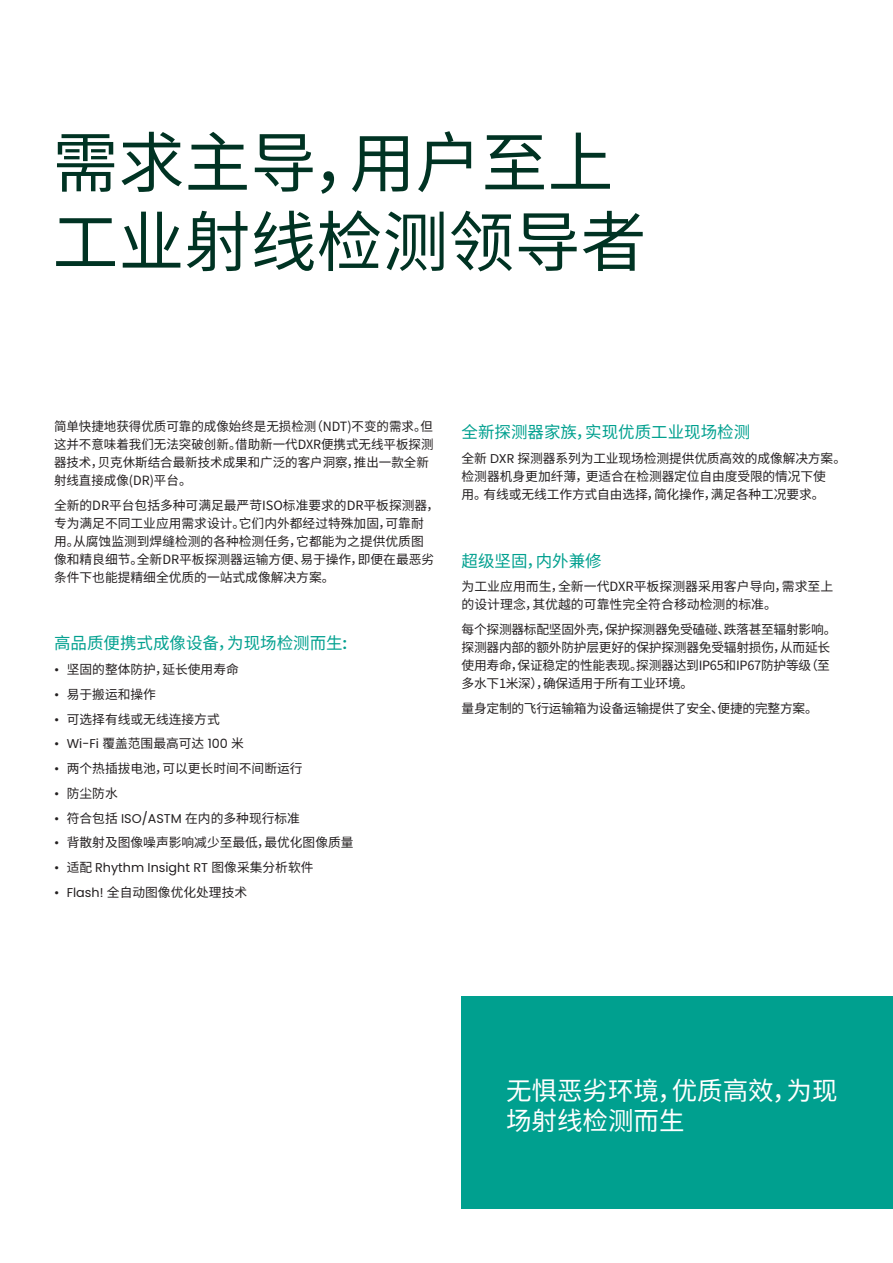
<style>
.page{position:relative;width:893px;height:1263px;background:#fff}
.page>*{position:absolute;margin:0;border:0;box-sizing:border-box;transform-origin:0 0}
._44pt-headline{font:66px/79.2px "Noto Sans SC";color:#003323}
._21pt-subhead{font:25.5px/30.6px "Noto Sans SC";color:#fff}
._10_5pt-body_subhead{font:16.5px "Noto Sans SC";color:#00a08f}
._8_5pt-body_text{font:12.75px/18px "Noto Sans SC";color:#231f20}
._8_5pt-body_text-2{font:12.75px/18px "Noto Sans SC";letter-spacing:-.02em;color:#231f20}
._8_5pt-body_text-3{font:12.75px "Poppins";color:#231f20}
.s1{font-family:"Poppins";font-weight:600;font-size:15.75px}
.s2{font-family:"Poppins"}
.s3{font-family:"Noto Sans SC"}
</style>
<div class="page">
<div style="left:461px;top:996px;width:432px;height:213px;background:#00a08f"></div>
<p class="_44pt-headline" style="left:52px;top:124px;width:596px">需求主导，用户至上工业射线检测领导者</p>
<p class="_8_5pt-body_text" style="left:54px;top:418px;width:381px">简单快捷地获得优质可靠的成像始终是无损检测（NDT)不变的需求。但这并不意味着我们无法突破创新。借助新一代DXR便携式无线平板探测器技术，贝克休斯结合最新技术成果和广泛的客户洞察，推出一款全新射线直接成像(DR)平台。</p>
<p class="_8_5pt-body_text" style="left:54px;top:496px;width:387px">全新的DR平台包括多种可满足最严苛ISO标准要求的DR平板探测器，专为满足不同工业应用需求设计。它们内外都经过特殊加固，可靠耐用。从腐蚀监测到焊缝检测的各种检测任务，它都能为之提供优质图像和精良细节。全新DR平板探测器运输方便、易于操作，即便在最恶劣条件下也能提精细全优质的一站式成像解决方案。</p>
<p class="_10_5pt-body_subhead" style="left:54px;top:634px;width:294px">高品质便携式成像设备，为现场检测而生<span class="s1">:</span></p>
<p class="_8_5pt-body_text" style="left:54px;top:661px;width:186px"><span class="s2">•</span> 坚固的整体防护，延长使用寿命</p>
<p class="_8_5pt-body_text" style="left:54px;top:685px;width:104px"><span class="s2">•</span> 易于搬运和操作</p>
<p class="_8_5pt-body_text" style="left:54px;top:710px;width:167px"><span class="s2">•</span> 可选择有线或无线连接方式</p>
<p class="_8_5pt-body_text-3" style="left:54px;top:736px;width:191px">• Wi-Fi <span class="s3">覆盖范围最高可达</span> 100 <span class="s3">米</span></p>
<p class="_8_5pt-body_text" style="left:54px;top:760px;width:250px"><span class="s2">•</span> 两个热插拔电池，可以更长时间不间断运行</p>
<p class="_8_5pt-body_text" style="left:54px;top:784px;width:65px"><span class="s2">•</span> 防尘防水</p>
<p class="_8_5pt-body_text" style="left:54px;top:809px;width:247px"><span class="s2">•</span> 符合包括 <span class="s2">ISO/ASTM</span> 在内的多种现行标准</p>
<p class="_8_5pt-body_text" style="left:54px;top:834px;width:301px"><span class="s2">•</span> 背散射及图像噪声影响减少至最低，最优化图像质量</p>
<p class="_8_5pt-body_text-3" style="left:54px;top:860px;width:261px">• <span class="s3">适配</span> Rhythm Insight RT <span class="s3">图像采集分析软件</span></p>
<p class="_8_5pt-body_text" style="left:54px;top:883px;width:195px"><span class="s2">• Flash!</span> 全自动图像优化处理技术</p>
<p class="_10_5pt-body_subhead" style="left:461px;top:423px;width:290px">全新探测器家族，实现优质工业现场检测</p>
<p class="_8_5pt-body_text" style="left:461px;top:450px;width:386px">全新 <span class="s2">DXR</span> 探测器系列为工业现场检测提供优质高效的成像解决方案。检测器机身更加纤薄，更适合在检测器定位自由度受限的情况下使<br>用。有线或无线工作方式自由选择，简化操作，满足各种工况要求。</p>
<p class="_10_5pt-body_subhead" style="left:461px;top:551px;width:142px">超级坚固，内外兼修</p>
<p class="_8_5pt-body_text" style="left:461px;top:578px;width:373px">为工业应用而生，全新一代DXR平板探测器采用客户导向，需求至上的设计理念，其优越的可靠性完全符合移动检测的标准。</p>
<p class="_8_5pt-body_text-2" style="left:461px;top:621px;width:376px">每个探测器标配坚固外壳，保护探测器免受磕碰、跌落甚至辐射影响。探测器内部的额外防护层更好的保护探测器免受辐射损伤，从而延长使用寿命，保证稳定的性能表现。探测器达到IP65和IP67防护等级（至多水下1米深），确保适用于所有工业环境。</p>
<p class="_8_5pt-body_text-2" style="left:461px;top:699px;width:358px">量身定制的飞行运输箱为设备运输提供了安全、便捷的完整方案。</p>
<p class="_21pt-subhead" style="left:506px;top:1075px;width:333px">无惧恶劣环境，优质高效，为现场射线检测而生</p>
</div>
